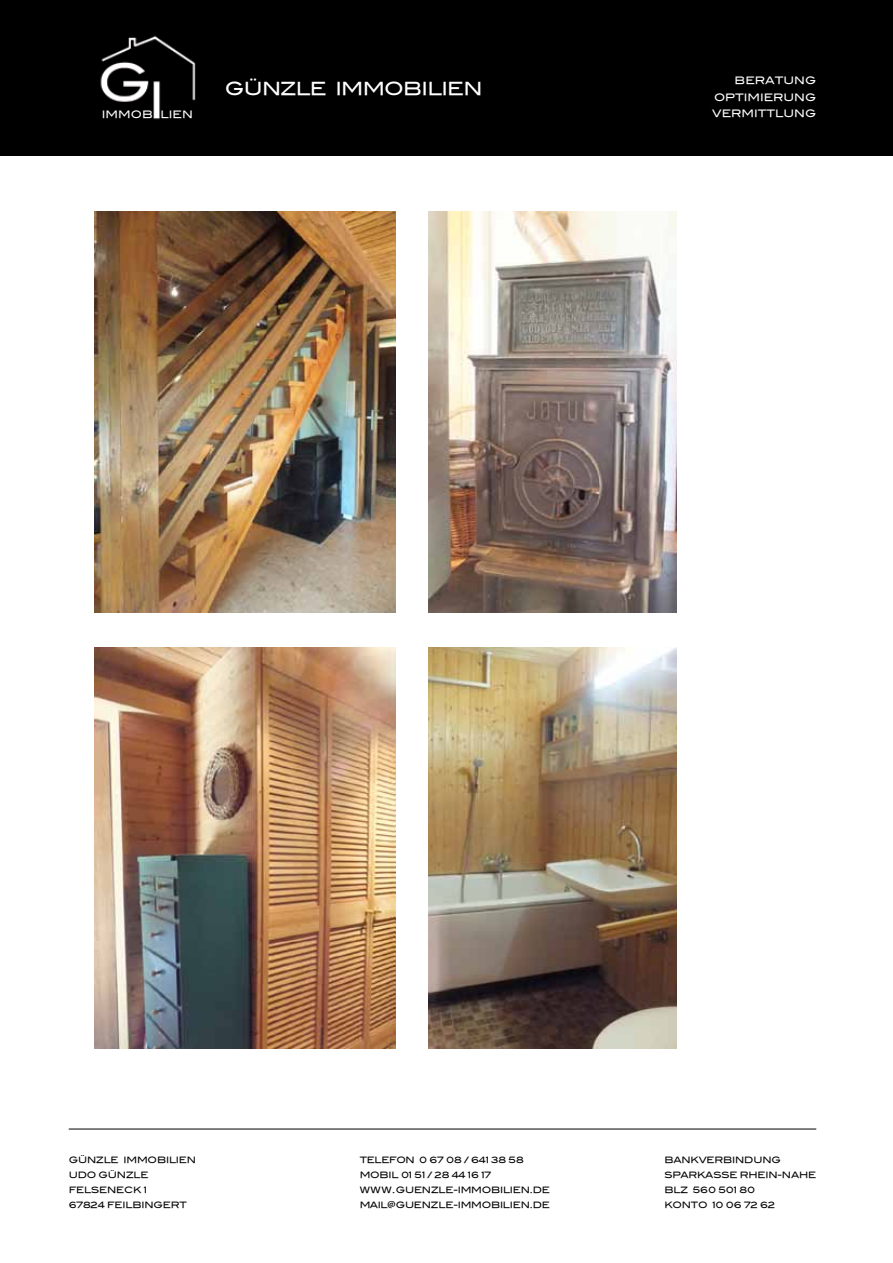
<style>
.page{position:relative;width:893px;height:1263px;background:#fff}
.page>*{position:absolute;margin:0;border:0;box-sizing:border-box;transform-origin:0 0}
.t1{font:18px "Blair Md ITCTT Medium";letter-spacing:-.04em;color:#fff}
.t2{font:10.2px/16.5px "Blair Md ITCTT Medium";color:#fff;text-align:justify}
.t3{font:8.7px/15px "Blair Md ITCTT Medium";letter-spacing:-.02em;color:#000}
.s1{font-size:10.5px}
</style>
<div class="page">
<img style="left:95px;top:648px;width:301px;height:401px">
<img style="left:95px;top:211px;width:301px;height:401px">
<img style="left:428px;top:211px;width:248px;height:401px">
<img style="left:428px;top:648px;width:248px;height:401px">
<div style="left:0;top:0;width:893px;height:155px;background:#000"></div>
<hr style="left:69px;top:1129px;width:747px;height:1px;background:#000">
<p class="t2" style="left:102px;top:106px;width:93px">IMMOB LIEN</p>
<h1 class="t1" style="left:225px;top:77px;width:259px">GÜNZLE IMMOBILIEN</h1>
<p class="t2" style="left:712px;top:72px;width:106px;text-indent:22px">BERATUNG OPTIMIERUNG VERMITTLUNG</p>
<p class="t3" style="left:69px;top:1152px;width:129px">GÜNZLE IMMOBILIEN<br>UDO GÜNZLE<br>FELSENECK 1<br>67824 FEILBINGERT</p>
<p class="t3" style="left:360px;top:1152px;width:192px">TELEFON 0 67 08 / 641 38 58<br>MOBIL 01 51 / 28 44 16 17<br>WWW.GUENZLE-IMMOBILIEN.DE<br>MAIL<span class="s1">@</span>GUENZLE-IMMOBILIEN.DE</p>
<p class="t3" style="left:664px;top:1152px;width:153px">BANKVERBINDUNG<br>SPARKASSE RHEIN-NAHE<br>BLZ 560 501 80<br>KONTO 10 06 72 62</p>
</div>
